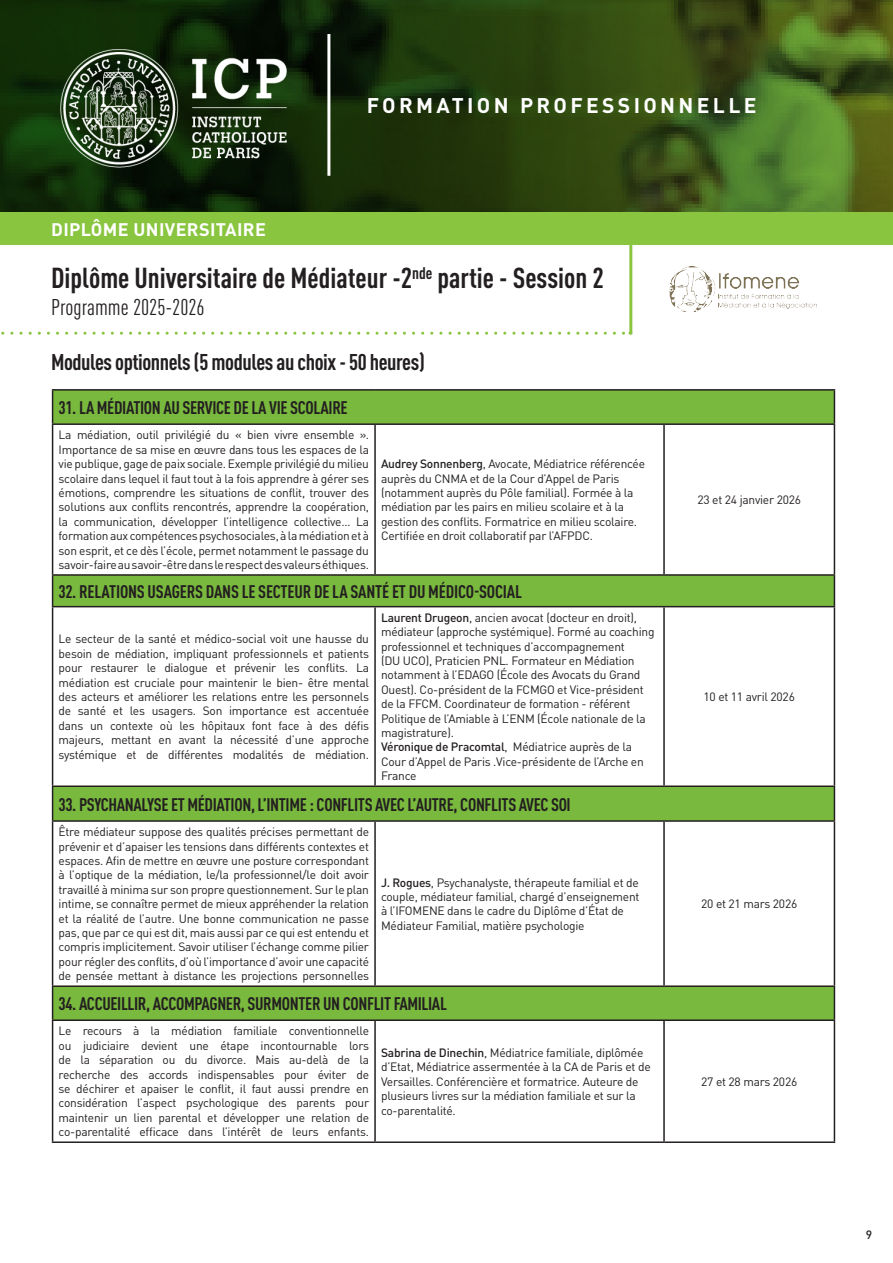
<style>
.page{position:relative;width:893px;height:1263px;background:#fff}
.page>*{position:absolute;margin:0;border:0;box-sizing:border-box;transform-origin:0 0}
.FC_titre_formation{font:700 condensed 28.5px "DINOT";color:#231f20}
.Les_Plus{font:700 condensed 22.5px "DINOT";letter-spacing:-.02em;color:#231f20}
.FC_titre_formation-2{font:condensed 22.5px "DINOT";color:#231f20}
.t1{font:700 21px "DINOT";letter-spacing:.16em;color:#fff}
.Les_Plus-2{font:700 condensed 18px "DINOT";letter-spacing:-.02em;color:#231f20}
.t2{font:700 18px "DINOT";letter-spacing:.02em;color:#fff}
.Les_Plus-3{font:12px/14.4px "DINOT";letter-spacing:-.02em;color:#231f20}
.Les_Plus-4{font:500 12px "DINOT";color:#231f20}
.s1{font-weight:500}
</style>
<div class="page">
<img style="left:0;top:0;width:893px;height:213px">
<div style="left:0;top:213px;width:893px;height:32px;background:#89c53f"></div>
<img style="left:61px;top:50px;width:225px;height:117px">
<hr style="left:327px;top:34px;width:3px;height:142px;background:#fff">
<hr style="left:629px;top:217px;width:3px;height:117px;background:#89c53f">
<svg style="left:1px;top:332px;width:630px;height:3px"></svg>
<img style="left:670px;top:266px;width:146px;height:46px">
<svg style="left:53px;top:391px;width:781px;height:628px"></svg>
<hr style="left:52px;top:389px;width:323px;height:2px;background:#231f20">
<hr style="left:52px;top:391px;width:1px;height:32px;background:#231f20">
<hr style="left:375px;top:389px;width:289px;height:2px;background:#231f20">
<hr style="left:664px;top:389px;width:171px;height:2px;background:#231f20">
<hr style="left:834px;top:391px;width:1px;height:32px;background:#231f20">
<hr style="left:52px;top:423px;width:323px;height:2px;background:#231f20">
<hr style="left:52px;top:425px;width:1px;height:149px;background:#231f20">
<hr style="left:375px;top:423px;width:289px;height:2px;background:#231f20">
<hr style="left:374px;top:425px;width:2px;height:149px;background:#231f20">
<hr style="left:664px;top:423px;width:171px;height:2px;background:#231f20">
<hr style="left:663px;top:425px;width:2px;height:149px;background:#231f20">
<hr style="left:834px;top:425px;width:1px;height:149px;background:#231f20">
<hr style="left:52px;top:574px;width:323px;height:2px;background:#231f20">
<hr style="left:52px;top:576px;width:1px;height:30px;background:#231f20">
<hr style="left:375px;top:574px;width:289px;height:2px;background:#231f20">
<hr style="left:664px;top:574px;width:171px;height:2px;background:#231f20">
<hr style="left:834px;top:576px;width:1px;height:30px;background:#231f20">
<hr style="left:52px;top:606px;width:323px;height:1px;background:#231f20">
<hr style="left:52px;top:607px;width:1px;height:178px;background:#231f20">
<hr style="left:375px;top:606px;width:289px;height:1px;background:#231f20">
<hr style="left:374px;top:607px;width:2px;height:178px;background:#231f20">
<hr style="left:664px;top:606px;width:171px;height:1px;background:#231f20">
<hr style="left:663px;top:607px;width:2px;height:178px;background:#231f20">
<hr style="left:834px;top:607px;width:1px;height:178px;background:#231f20">
<hr style="left:52px;top:785px;width:323px;height:2px;background:#231f20">
<hr style="left:52px;top:787px;width:1px;height:33px;background:#231f20">
<hr style="left:375px;top:785px;width:289px;height:2px;background:#231f20">
<hr style="left:664px;top:785px;width:171px;height:2px;background:#231f20">
<hr style="left:834px;top:787px;width:1px;height:33px;background:#231f20">
<hr style="left:52px;top:820px;width:323px;height:2px;background:#231f20">
<hr style="left:52px;top:822px;width:1px;height:163px;background:#231f20">
<hr style="left:375px;top:820px;width:289px;height:2px;background:#231f20">
<hr style="left:374px;top:822px;width:2px;height:163px;background:#231f20">
<hr style="left:664px;top:820px;width:171px;height:2px;background:#231f20">
<hr style="left:663px;top:822px;width:2px;height:163px;background:#231f20">
<hr style="left:834px;top:822px;width:1px;height:163px;background:#231f20">
<hr style="left:52px;top:985px;width:323px;height:2px;background:#231f20">
<hr style="left:52px;top:987px;width:1px;height:32px;background:#231f20">
<hr style="left:375px;top:985px;width:289px;height:2px;background:#231f20">
<hr style="left:664px;top:985px;width:171px;height:2px;background:#231f20">
<hr style="left:834px;top:987px;width:1px;height:32px;background:#231f20">
<hr style="left:52px;top:1019px;width:323px;height:2px;background:#231f20">
<hr style="left:52px;top:1021px;width:1px;height:120px;background:#231f20">
<hr style="left:375px;top:1019px;width:289px;height:2px;background:#231f20">
<hr style="left:374px;top:1021px;width:2px;height:120px;background:#231f20">
<hr style="left:664px;top:1019px;width:171px;height:2px;background:#231f20">
<hr style="left:663px;top:1021px;width:2px;height:120px;background:#231f20">
<hr style="left:834px;top:1021px;width:1px;height:120px;background:#231f20">
<hr style="left:52px;top:1141px;width:323px;height:2px;background:#231f20">
<hr style="left:375px;top:1141px;width:289px;height:2px;background:#231f20">
<hr style="left:664px;top:1141px;width:171px;height:2px;background:#231f20">
<p class="t2" style="left:51px;top:218px;width:216px">DIPLÔME UNIVERSITAIRE</p>
<p class="t1" style="left:367px;top:92px;width:391px">FORMATION PROFESSIONNELLE</p>
<p class="FC_titre_formation" style="left:51px;top:261px;width:554px">Diplôme Universitaire de Médiateur -2<sup>nde</sup> partie - Session 2</p>
<p class="FC_titre_formation-2" style="left:51px;top:294px;width:155px">Programme 2025-2026</p>
<p class="Les_Plus" style="left:51px;top:348px;width:375px">Modules optionnels (5 modules au choix - 50 heures)</p>
<p class="Les_Plus-2" style="left:59px;top:397px;width:291px">31. LA MÉDIATION AU SERVICE DE LA VIE SCOLAIRE</p>
<p class="Les_Plus-3" style="left:59px;top:428px;width:312px;text-align:justify">La médiation, outil privilégié du « bien vivre ensemble ».<br>Importance de sa mise en œuvre dans tous les espaces de la vie publique, gage de paix sociale. Exemple privilégié du milieu scolaire dans lequel il faut tout à la fois apprendre à gérer ses émotions, comprendre les situations de conflit, trouver des solutions aux conflits rencontrés, apprendre la coopération, la communication, développer l’intelligence collective… La formation aux compétences psychosociales, à la médiation et à son esprit, et ce dès l’école, permet notamment le passage du savoir-faire au savoir-être dans le respect des valeurs éthiques.</p>
<p class="Les_Plus-3" style="left:381px;top:456px;width:266px"><span class="s1">Audrey Sonnenberg</span>, Avocate, Médiatrice référencée auprès du CNMA et de la Cour d’Appel de Paris (notamment auprès du Pôle familial). Formée à la médiation par les pairs en milieu scolaire et à la gestion des conflits. Formatrice en milieu scolaire.<br>Certifiée en droit collaboratif par l’AFPDC.</p>
<p class="Les_Plus-2" style="left:59px;top:580px;width:465px">32. RELATIONS USAGERS DANS LE SECTEUR DE LA SANTÉ ET DU MÉDICO-SOCIAL</p>
<p class="Les_Plus-3" style="left:59px;top:632px;width:312px;text-align:justify">Le secteur de la santé et médico-social voit une hausse du besoin de médiation, impliquant professionnels et patients pour restaurer le dialogue et prévenir les conflits. La médiation est cruciale pour maintenir le bien- être mental des acteurs et améliorer les relations entre les personnels de santé et les usagers. Son importance est accentuée dans un contexte où les hôpitaux font face à des défis majeurs, mettant en avant la nécessité d’une approche systémique et de différentes modalités de médiation.</p>
<p class="Les_Plus-3" style="left:381px;top:610px;width:275px"><span class="s1">Laurent Drugeon</span>, ancien avocat (docteur en droit), médiateur (approche systémique). Formé au coaching professionnel et techniques d’accompagnement<br>(DU UCO), Praticien PNL. Formateur en Médiation notamment à l’EDAGO (École des Avocats du Grand Ouest). Co-président de la FCMGO et Vice-président de la FFCM. Coordinateur de formation - référent Politique de l’Amiable à L’ENM (École nationale de la magistrature).</p>
<p class="Les_Plus-3" style="left:381px;top:740px;width:264px"><span class="s1">Véronique de Pracomtal</span>, Médiatrice auprès de la<br>Cour d’Appel de Paris .Vice-présidente de l’Arche en<br>France</p>
<p class="Les_Plus-2" style="left:59px;top:793px;width:514px">33. PSYCHANALYSE ET MÉDIATION, L’INTIME : CONFLITS AVEC L’AUTRE, CONFLITS AVEC SOI</p>
<p class="Les_Plus-3" style="left:59px;top:824px;width:312px;text-align:justify">Être médiateur suppose des qualités précises permettant de prévenir et d’apaiser les tensions dans différents contextes et espaces. Afin de mettre en œuvre une posture correspondant à l’optique de la médiation, le/la professionnel/le doit avoir travaillé à minima sur son propre questionnement. Sur le plan intime, se connaître permet de mieux appréhender la relation et la réalité de l’autre. Une bonne communication ne passe pas, que par ce qui est dit, mais aussi par ce qui est entendu et compris implicitement. Savoir utiliser l’échange comme pilier pour régler des conflits, d’où l’importance d’avoir une capacité de pensée mettant à distance les projections personnelles</p>
<p class="Les_Plus-3" style="left:381px;top:875px;width:260px"><span class="s1">J. Rogues</span>, Psychanalyste, thérapeute familial et de couple, médiateur familial, chargé d’enseignement à l’IFOMENE dans le cadre du Diplôme d’État de Médiateur Familial, matière psychologie</p>
<p class="Les_Plus-2" style="left:59px;top:993px;width:390px">34. ACCUEILLIR, ACCOMPAGNER, SURMONTER UN CONFLIT FAMILIAL</p>
<p class="Les_Plus-3" style="left:59px;top:1024px;width:312px;text-align:justify">Le recours à la médiation familiale conventionnelle ou judiciaire devient une étape incontournable lors de la séparation ou du divorce. Mais au-delà de la recherche des accords indispensables pour éviter de se déchirer et apaiser le conflit, il faut aussi prendre en considération l’aspect psychologique des parents pour maintenir un lien parental et développer une relation de co-parentalité efficace dans l’intérêt de leurs enfants.</p>
<p class="Les_Plus-3" style="left:381px;top:1045px;width:271px"><span class="s1">Sabrina de Dinechin</span>, Médiatrice familiale, diplômée d’Etat, Médiatrice assermentée à la CA de Paris et de Versailles. Conférencière et formatrice. Auteure de plusieurs livres sur la médiation familiale et sur la co-parentalité.</p>
<p class="Les_Plus-3" style="left:697px;top:492px;width:105px">23 et 24 janvier 2026</p>
<p class="Les_Plus-3" style="left:703px;top:689px;width:93px">10 et 11 avril 2026</p>
<p class="Les_Plus-3" style="left:701px;top:896px;width:98px">20 et 21 mars 2026</p>
<p class="Les_Plus-3" style="left:701px;top:1074px;width:98px">27 et 28 mars 2026</p>
<p class="Les_Plus-4" style="left:866px;top:1227px;width:8px">9</p>
</div>
